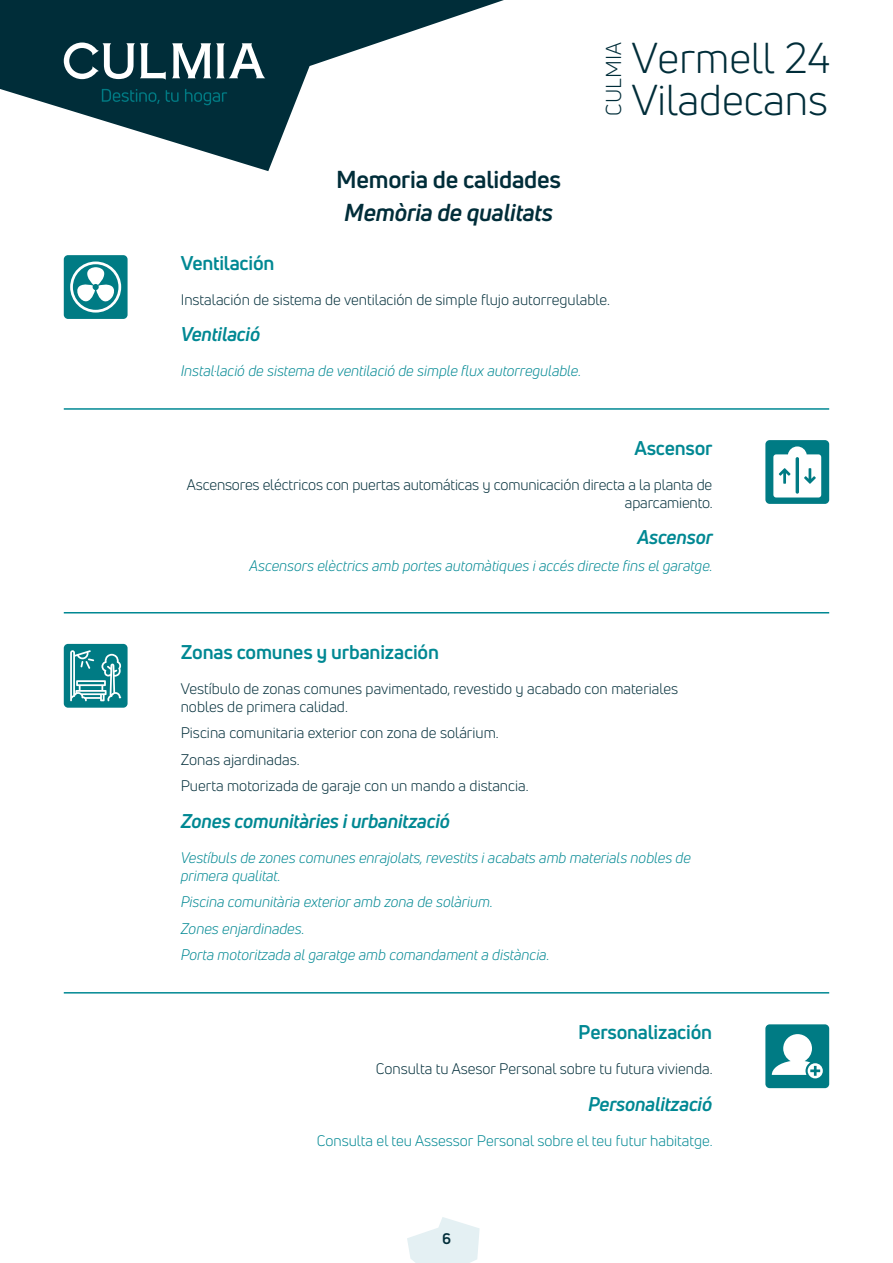
<style>
.page{position:relative;width:893px;height:1263px;background:#fff}
.page>*{position:absolute;margin:0;border:0;box-sizing:border-box;transform-origin:0 0}
.t1{font:42.3px/41.4px "Uni Neue";color:#002d39}
.t2{font:700 24px "Uni Neue";letter-spacing:-.01em;color:#002d39}
.t3{font:italic 700 24px "Uni Neue";letter-spacing:-.01em;color:#002d39}
.t4{font:21.15px "Uni Neue";color:#002d39}
.t5{font:italic 700 19.5px "Uni Neue";letter-spacing:-.01em;color:#008893}
.t6{font:700 19.5px "Uni Neue";letter-spacing:-.01em;color:#008893}
.t7{font:15px/18px "Uni Neue";color:#002d39}
.t8{font:italic 15px/26.5px "Uni Neue";color:#008893}
.t9{font:15px "Uni Neue";color:#008893}
.t10{font:700 15px "Uni Neue";color:#002d39}
</style>
<div class="page">
<svg style="left:0;top:0;width:504px;height:171px"></svg>
<svg style="left:407px;top:1217px;width:73px;height:46px"></svg>
<svg style="left:172px;top:43px;width:93px;height:35px"></svg>
<svg style="left:64px;top:43px;width:102px;height:37px"></svg>
<svg style="left:102px;top:89px;width:125px;height:16px;background:#003e49"></svg>
<div style="left:765px;top:440px;width:64px;height:64px;background:#007b84;border-radius:4px"></div>
<svg style="left:773px;top:446px;width:48px;height:51px"></svg>
<hr style="left:64px;top:408px;width:765px;height:2px;background:#008893">
<div style="left:64px;top:255px;width:64px;height:64px;background:#007b84;border-radius:4px"></div>
<svg style="left:70px;top:261px;width:51px;height:52px"></svg>
<div style="left:64px;top:644px;width:64px;height:64px;background:#007b84;border-radius:4px"></div>
<svg style="left:70px;top:650px;width:52px;height:51px"></svg>
<hr style="left:64px;top:612px;width:765px;height:1px;background:#008893">
<hr style="left:64px;top:992px;width:765px;height:1px;background:#008893">
<div style="left:765px;top:1024px;width:64px;height:64px;background:#007b84;border-radius:4px"></div>
<svg style="left:772px;top:1034px;width:51px;height:44px"></svg>
<h2 class="t2" style="left:336px;top:164px;width:226px">Memoria de calidades</h2>
<h2 class="t3" style="left:344px;top:198px;width:210px">Memòria de qualitats</h2>
<h3 class="t4" style="left:601px;top:116px;width:74px;rotate:-90deg">CULMIA</h3>
<h1 class="t1" style="left:632px;top:37px;width:200px">Vermell 24<br>Viladecans</h1>
<h3 class="t6" style="left:181px;top:251px;width:95px">Ventilación</h3>
<p class="t7" style="left:181px;top:290px;width:431px">Instalación de sistema de ventilación de simple flujo autorregulable.</p>
<h3 class="t5" style="left:181px;top:322px;width:81px">Ventilació</h3>
<p class="t8" style="left:181px;top:358px;width:402px">Instal·lació de sistema de ventilació de simple flux autorregulable.</p>
<h3 class="t6" style="left:634px;top:435px;width:80px">Ascensor</h3>
<p class="t7" style="left:187px;top:475px;width:527px;text-align:right">Ascensores eléctricos con puertas automáticas y comunicación directa a la planta de aparcamiento.</p>
<h3 class="t5" style="left:637px;top:525px;width:77px">Ascensor</h3>
<p class="t8" style="left:250px;top:552px;width:464px">Ascensors elèctrics amb portes automàtiques i accés directe fins el garatge.</p>
<h3 class="t6" style="left:181px;top:639px;width:260px">Zonas comunes y urbanización</h3>
<p class="t7" style="left:181px;top:679px;width:499px">Vestíbulo de zonas comunes pavimentado, revestido y acabado con materiales nobles de primera calidad.</p>
<p class="t7" style="left:181px;top:719px;width:349px;line-height:26.5px">Piscina comunitaria exterior con zona de solárium.<br>Zonas ajardinadas.<br>Puerta motorizada de garaje con un mando a distancia.</p>
<h3 class="t5" style="left:181px;top:808px;width:271px">Zones comunitàries i urbanització</h3>
<p class="t8" style="left:181px;top:848px;width:512px;line-height:18px">Vestíbuls de zones comunes enrajolats, revestits i acabats amb materials nobles de primera qualitat.</p>
<p class="t8" style="left:181px;top:888px;width:370px">Piscina comunitària exterior amb zona de solàrium.<br>Zones enjardinades.<br>Porta motoritzada al garatge amb comandament a distància.</p>
<h3 class="t6" style="left:578px;top:1020px;width:136px">Personalización</h3>
<p class="t7" style="left:376px;top:1059px;width:338px">Consulta tu Asesor Personal sobre tu futura vivienda.</p>
<h3 class="t5" style="left:588px;top:1091px;width:126px">Personalització</h3>
<p class="t9" style="left:317px;top:1131px;width:397px">Consulta el teu Assessor Personal sobre el teu futur habitatge.</p>
<p class="t10" style="left:442px;top:1229px;width:10px">6</p>
</div>
